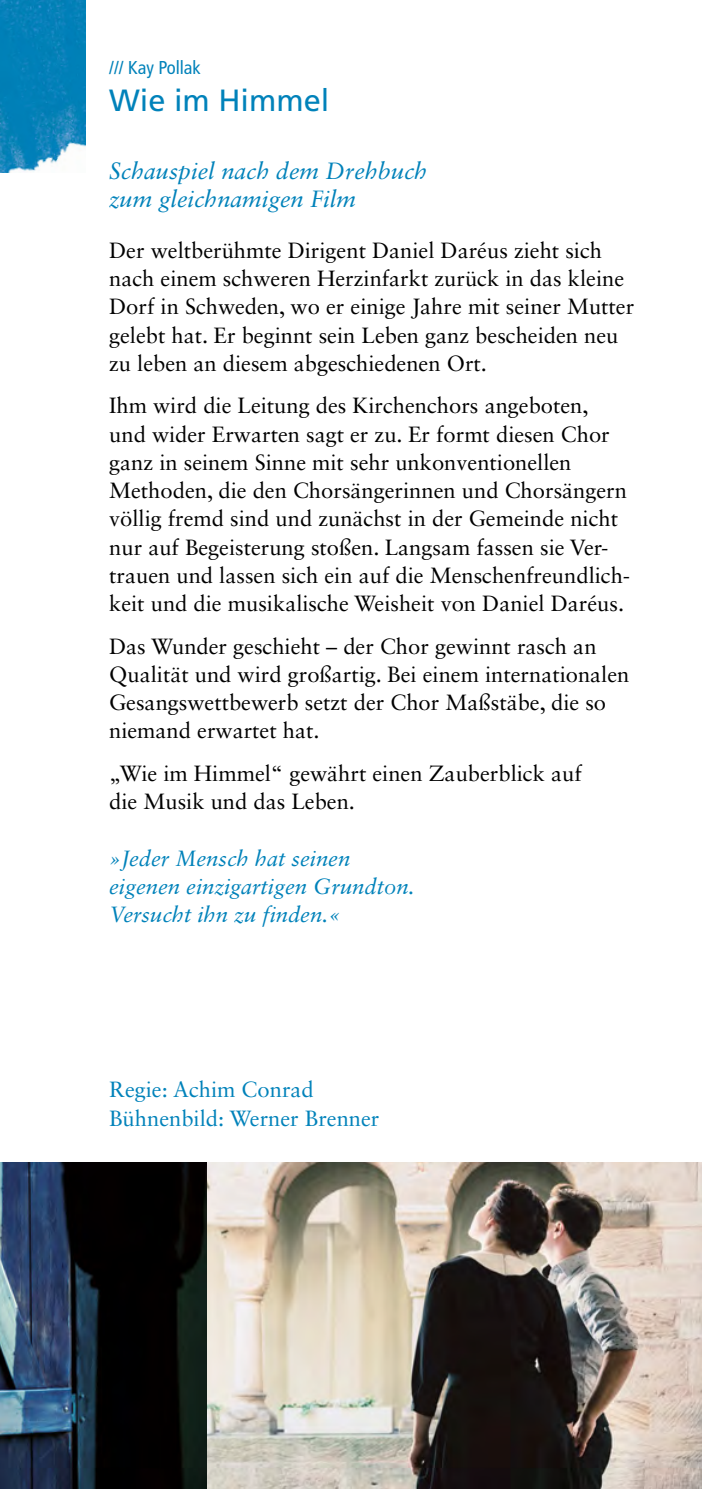
<style>
.page{position:relative;width:702px;height:1489px;background:#fff}
.page>*{position:absolute;margin:0;border:0;box-sizing:border-box;transform-origin:0 0}
.t1{font:30.75px "Frutiger";color:#0082ba}
.t2{font:italic 23.5px/27.8px "Sabon LT Std";color:#0082ba}
.t3{font:22px/28.2px "Sabon LT Std";color:#000}
.t4{font:italic 22px/28.2px "Sabon LT Std";color:#0082ba}
.t5{font:22px/28.8px "Sabon LT Std";color:#0082ba}
.t6{font:condensed 18.5px "Frutiger LT Std";color:#0082ba}
</style>
<div class="page">
<img style="left:0;top:1162px;width:702px;height:326px">
<img style="left:0;top:0;width:85px;height:173px">
<p class="t6" style="left:109px;top:57px;width:93px">/// Kay Pollak</p>
<h1 class="t1" style="left:109px;top:82px;width:222px">Wie im Himmel</h1>
<p class="t2" style="left:109px;top:157px;width:319px">Schauspiel nach dem Drehbuch zum gleichnamigen Film</p>
<p class="t3" style="left:109px;top:236px;width:526px">Der weltberühmte Dirigent Daniel Daréus zieht sich nach einem schweren Herzinfarkt zurück in das kleine Dorf in Schweden, wo er einige Jahre mit seiner Mutter gelebt hat. Er beginnt sein Leben ganz bescheiden neu zu leben an diesem abgeschiedenen Ort.</p>
<p class="t3" style="left:109px;top:391px;width:522px">Ihm wird die Leitung des Kirchenchors angeboten, und wider Erwarten sagt er zu. Er formt diesen Chor ganz in seinem Sinne mit sehr unkonventionellen Methoden, die den Chorsängerinnen und Chorsängern völlig fremd sind und zunächst in der Gemeinde nicht nur auf Begeisterung stoßen. Langsam fassen sie Ver&shy;trauen und lassen sich ein auf die Menschenfreundlich&shy;keit und die musikalische Weisheit von Daniel Daréus.</p>
<p class="t3" style="left:109px;top:631px;width:521px">Das Wunder geschieht – der Chor gewinnt rasch an Qualität und wird großartig. Bei einem internationalen Gesangswettbewerb setzt der Chor Maßstäbe, die so niemand erwartet hat.</p>
<p class="t3" style="left:109px;top:759px;width:474px">„Wie im Himmel“ gewährt einen Zauberblick auf die Musik und das Leben.</p>
<p class="t4" style="left:109px;top:843px;width:307px">»Jeder Mensch hat seinen eigenen einzigartigen Grundton.<br>Versucht ihn zu finden.«</p>
<p class="t5" style="left:109px;top:1074px;width:272px">Regie: Achim Conrad<br>Bühnenbild: Werner Brenner</p>
</div>
